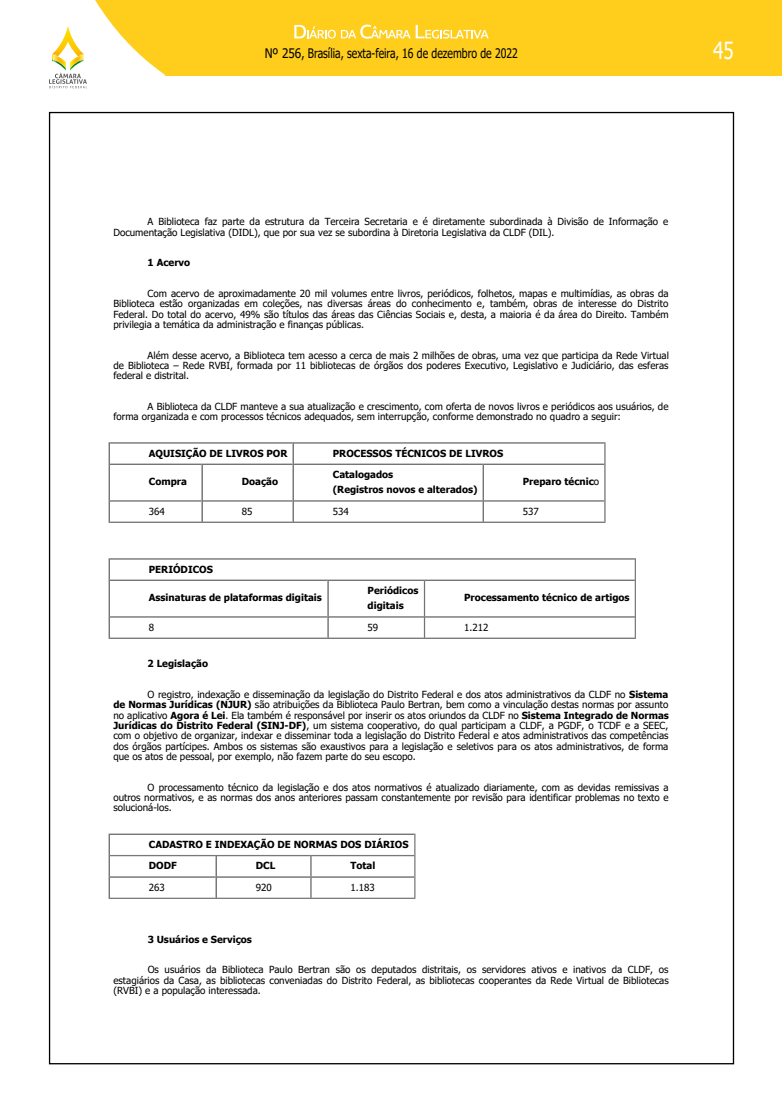
<style>
.page{position:relative;width:782px;height:1105px;background:#fff}
.page>*{position:absolute;margin:0;border:0;box-sizing:border-box;transform-origin:0 0}
.t1{font:23.6px "Tahoma";color:#fff;scale:.8 1}
.t2{font:13.1px "Tahoma";color:#000;scale:.9 1}
.t3{font:9.8px/10.4px "Tahoma";color:#000;text-align:justify}
.t4{font:700 9.8px/15.3px "Tahoma";color:#000}
.s1{font-weight:400}
.s2{font-weight:700}
</style>
<div class="page">
<div style="left:0;top:0;width:781px;height:75px;background:#ffcd1c"></div>
<svg style="left:0;top:0;width:165px;height:89px"></svg>
<svg style="left:294px;top:25px;width:194px;height:14px"></svg>
<svg style="left:108px;top:442px;width:497px;height:81px"></svg>
<svg style="left:108px;top:558px;width:528px;height:81px"></svg>
<svg style="left:108px;top:834px;width:307px;height:65px"></svg>
<h2 class="t2" style="left:264px;top:44px;width:283px">Nº 256, Brasília, sexta-feira, 16 de dezembro de 2022</h2>
<h1 class="t1" style="left:713px;top:35px;width:27px">45</h1>
<p class="t3" style="left:113px;top:217px;width:556px;text-indent:34px">A Biblioteca faz parte da estrutura da Terceira Secretaria e é diretamente subordinada à Divisão de Informação e<br>Documentação Legislativa (DIDL), que por sua vez se subordina à Diretoria Legislativa da CLDF (DIL).</p>
<p class="t4" style="left:148px;top:256px;width:44px">1 Acervo</p>
<p class="t3" style="left:113px;top:289px;width:556px;text-indent:34px">Com acervo de aproximadamente 20 mil volumes entre livros, periódicos, folhetos, mapas e multimídias, as obras da Biblioteca estão organizadas em coleções, nas diversas áreas do conhecimento e, também, obras de interesse do Distrito Federal. Do total do acervo, 49% são títulos das áreas das Ciências Sociais e, desta, a maioria é da área do Direito. Também privilegia a temática da administração e finanças públicas.</p>
<p class="t3" style="left:113px;top:350px;width:556px;text-indent:34px">Além desse acervo, a Biblioteca tem acesso a cerca de mais 2 milhões de obras, uma vez que participa da Rede Virtual de Biblioteca – Rede RVBI, formada por 11 bibliotecas de órgãos dos poderes Executivo, Legislativo e Judiciário, das esferas federal e distrital.</p>
<p class="t3" style="left:113px;top:402px;width:556px;text-indent:34px">A Biblioteca da CLDF manteve a sua atualização e crescimento, com oferta de novos livros e periódicos aos usuários, de forma organizada e com processos técnicos adequados, sem interrupção, conforme demonstrado no quadro a seguir:</p>
<p class="t4" style="left:149px;top:446px;width:140px">AQUISIÇÃO DE LIVROS POR</p>
<p class="t4" style="left:332px;top:446px;width:172px">PROCESSOS TÉCNICOS DE LIVROS</p>
<p class="t4" style="left:149px;top:475px;width:40px">Compra</p>
<p class="t4" style="left:242px;top:475px;width:38px">Doação</p>
<p class="t4" style="left:332px;top:467px;width:146px">Catalogados<br>(Registros novos e alterados)</p>
<p class="t4" style="left:522px;top:475px;width:78px">Preparo técnic<span class="s1">o</span></p>
<p class="t3" style="left:149px;top:507px;width:18px">364</p>
<p class="t3" style="left:242px;top:507px;width:12px">85</p>
<p class="t3" style="left:332px;top:507px;width:18px">534</p>
<p class="t3" style="left:522px;top:507px;width:18px">537</p>
<p class="t4" style="left:149px;top:562px;width:66px">PERIÓDICOS</p>
<p class="t4" style="left:149px;top:591px;width:174px">Assinaturas de plataformas digitais</p>
<p class="t4" style="left:367px;top:583px;width:52px">Periódicos digitais</p>
<p class="t4" style="left:464px;top:591px;width:167px">Processamento técnico de artigos</p>
<p class="t3" style="left:149px;top:623px;width:7px">8</p>
<p class="t3" style="left:367px;top:623px;width:12px">59</p>
<p class="t3" style="left:464px;top:623px;width:26px">1.212</p>
<p class="t4" style="left:148px;top:657px;width:62px">2 Legislação</p>
<p class="t3" style="left:113px;top:690px;width:556px;text-indent:34px">O registro, indexação e disseminação da legislação do Distrito Federal e dos atos administrativos da CLDF no <span class="s2">Sistema de Normas Jurídicas (NJUR)</span> são atribuições da Biblioteca Paulo Bertran, bem como a vinculação destas normas por assunto no aplicativo <span class="s2">Agora é Lei</span>. Ela também é responsável por inserir os atos oriundos da CLDF no <span class="s2">Sistema Integrado de Normas Jurídicas do Distrito Federal (SINJ-DF)</span>, um sistema cooperativo, do qual participam a CLDF, a PGDF, o TCDF e a SEEC, com o objetivo de organizar, indexar e disseminar toda a legislação do Distrito Federal e atos administrativos das competências dos órgãos partícipes. Ambos os sistemas são exaustivos para a legislação e seletivos para os atos administrativos, de forma que os atos de pessoal, por exemplo, não fazem parte do seu escopo.</p>
<p class="t3" style="left:113px;top:782px;width:556px;text-indent:34px">O processamento técnico da legislação e dos atos normativos é atualizado diariamente, com as devidas remissivas a outros normativos, e as normas dos anos anteriores passam constantemente por revisão para identificar problemas no texto e solucioná-los.</p>
<p class="t4" style="left:149px;top:834px;width:261px;line-height:21.4px">CADASTRO E INDEXAÇÃO DE NORMAS DOS DIÁRIOS<br>DODF</p>
<p class="t4" style="left:256px;top:859px;width:21px">DCL</p>
<p class="t4" style="left:350px;top:859px;width:26px">Total</p>
<p class="t3" style="left:149px;top:883px;width:18px">263</p>
<p class="t3" style="left:256px;top:883px;width:18px">920</p>
<p class="t3" style="left:350px;top:883px;width:26px">1.183</p>
<p class="t4" style="left:148px;top:932px;width:106px">3 Usuários e Serviços</p>
<p class="t3" style="left:113px;top:965px;width:556px;text-indent:34px">Os usuários da Biblioteca Paulo Bertran são os deputados distritais, os servidores ativos e inativos da CLDF, os estagiários da Casa, as bibliotecas conveniadas do Distrito Federal, as bibliotecas cooperantes da Rede Virtual de Bibliotecas (RVBI) e a população interessada.</p>
</div>
